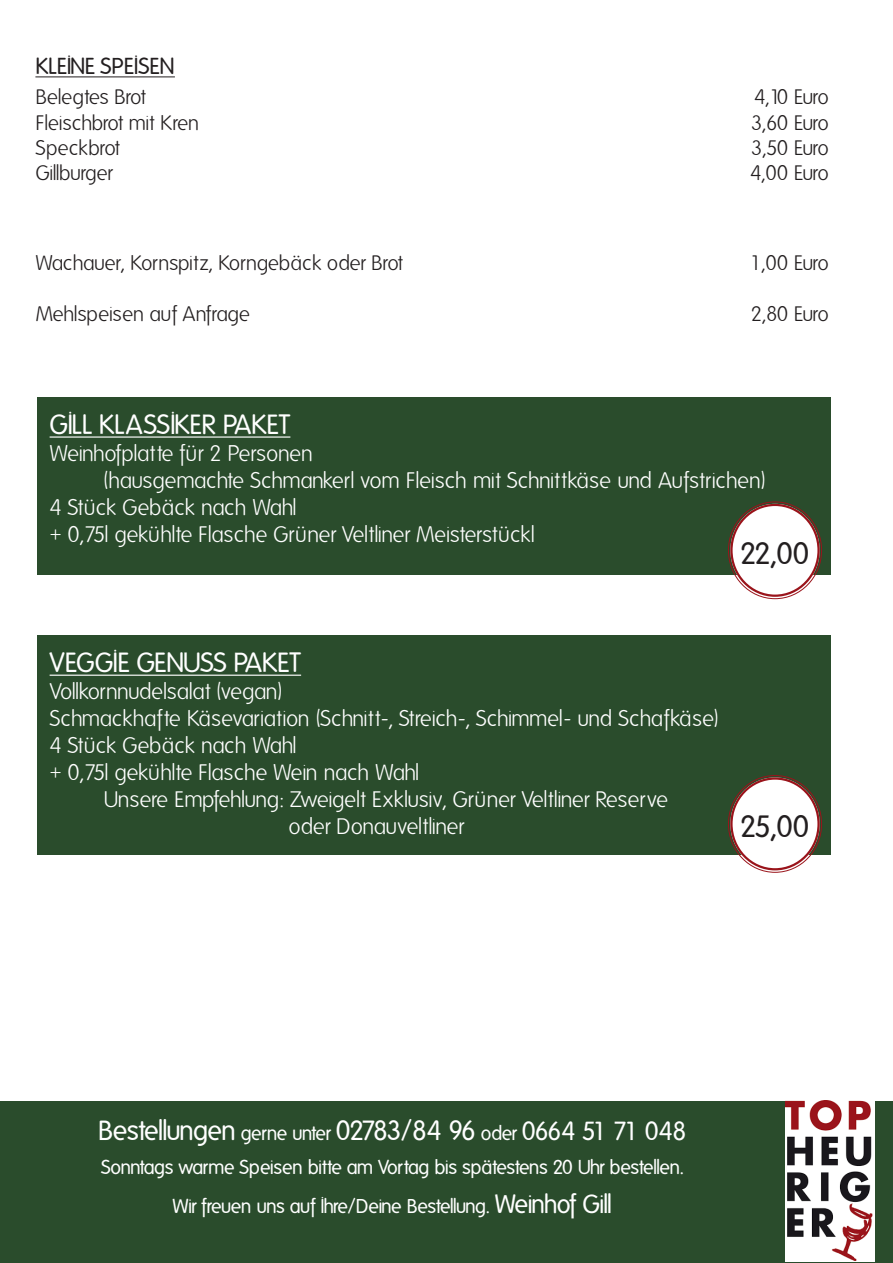
<style>
.page{position:relative;width:893px;height:1263px;background:#fff}
.page>*{position:absolute;margin:0;border:0;box-sizing:border-box;transform-origin:0 0}
.t1{font:30px "Folks";letter-spacing:-.03em;color:#231f20}
.t2{font:27px "Folks";letter-spacing:-.05em;color:#fff}
.t3{font:27px "Folks";color:#fff}
.t4{font:300 22.5px "Folks";letter-spacing:-.03em;color:#fff}
.t5{font:300 22.5px "Folks";color:#fff}
.t6{font:22.5px "Folks";color:#231f20}
.t7{font:300 21px "Folks";letter-spacing:-.03em;color:#231f20}
.t8{font:300 21px "Folks";color:#231f20}
.t9{font:19.5px/39px "Folks";letter-spacing:-.045em;color:#fff;text-align:center}
.s1{font-size:19.5px}
.s2{font-size:25.5px}
</style>
<div class="page">
<div style="left:0;top:1101px;width:893px;height:162px;background:#2a4c2c"></div>
<img style="left:786px;top:1100px;width:89px;height:162px">
<hr style="left:35px;top:76px;width:140px;height:1px;background:#231f20">
<div style="left:37px;top:397px;width:793px;height:177px;background:#2a4c2c"></div>
<hr style="left:50px;top:436px;width:240px;height:2px;background:#fff">
<div style="left:37px;top:635px;width:793px;height:220px;background:#2a4c2c"></div>
<hr style="left:50px;top:675px;width:251px;height:1px;background:#fff">
<div style="left:730px;top:504px;width:90px;height:93px;background:#fff;border-radius:50%"></div>
<div style="left:730px;top:504px;width:90px;height:93px;border:2px solid #9a141b;border-radius:50%"></div>
<div style="left:730px;top:777px;width:90px;height:93px;background:#fff;border-radius:50%"></div>
<div style="left:730px;top:777px;width:90px;height:93px;border:2px solid #9a141b;border-radius:50%"></div>
<p class="t6" style="left:35px;top:54px;width:141px">Kleine Speisen</p>
<p class="t7" style="left:35px;top:86px;width:112px">Belegtes Brot</p>
<p class="t7" style="left:754px;top:86px;width:76px">4,10 Euro</p>
<p class="t7" style="left:35px;top:111px;width:165px">Fleischbrot mit Kren</p>
<p class="t7" style="left:751px;top:111px;width:80px">3,60 Euro</p>
<p class="t8" style="left:35px;top:136px;width:86px">Speckbrot</p>
<p class="t7" style="left:751px;top:136px;width:79px">3,50 Euro</p>
<p class="t7" style="left:35px;top:162px;width:79px">Gillburger</p>
<p class="t7" style="left:750px;top:162px;width:80px">4,00 Euro</p>
<p class="t7" style="left:35px;top:252px;width:369px">Wachauer, Kornspitz, Korngebäck oder Brot</p>
<p class="t7" style="left:750px;top:252px;width:80px">1,00 Euro</p>
<p class="t7" style="left:35px;top:302px;width:216px">Mehlspeisen auf Anfrage</p>
<p class="t7" style="left:751px;top:302px;width:80px">2,80 Euro</p>
<p class="t3" style="left:50px;top:410px;width:237px">Gill Klassiker Paket</p>
<p class="t4" style="left:50px;top:441px;width:265px">Weinhofplatte für 2 Personen</p>
<p class="t4" style="left:104px;top:468px;width:663px">(hausgemachte Schmankerl vom Fleisch mit Schnittkäse und Aufstrichen)</p>
<p class="t5" style="left:50px;top:495px;width:249px">4 Stück Gebäck nach Wahl</p>
<p class="t4" style="left:50px;top:522px;width:487px">+ 0,75l gekühlte Flasche Grüner Veltliner Meisterstückl</p>
<h1 class="t1" style="left:740px;top:537px;width:71px">22,00</h1>
<p class="t3" style="left:50px;top:648px;width:248px">Veggie Genuss Paket</p>
<p class="t4" style="left:50px;top:679px;width:234px">Vollkornnudelsalat (vegan)</p>
<p class="t4" style="left:50px;top:706px;width:671px">Schmackhafte Käsevariation (Schnitt-, Streich-, Schimmel- und Schafkäse)</p>
<p class="t5" style="left:50px;top:733px;width:249px">4 Stück Gebäck nach Wahl</p>
<p class="t4" style="left:50px;top:760px;width:372px">+ 0,75l gekühlte Flasche Wein nach Wahl</p>
<p class="t4" style="left:104px;top:787px;width:566px">Unsere Empfehlung: Zweigelt Exklusiv, Grüner Veltliner Reserve</p>
<p class="t4" style="left:289px;top:814px;width:177px">oder Donauveltliner</p>
<h1 class="t1" style="left:740px;top:810px;width:71px">25,00</h1>
<p class="t2" style="left:98px;top:1115px;width:590px">Bestellungen <span class="s1">gerne unter</span> 02783/84 96 <span class="s1">oder</span> <span class="s2">0664 51 71 048</span></p>
<p class="t9" style="left:101px;top:1148px;width:584px">Sonntags warme Speisen bitte am Vortag bis spätestens 20 Uhr bestellen.<br>Wir freuen uns auf Ihre/Deine Bestellung. <span class="s2">Weinhof Gill</span></p>
</div>
